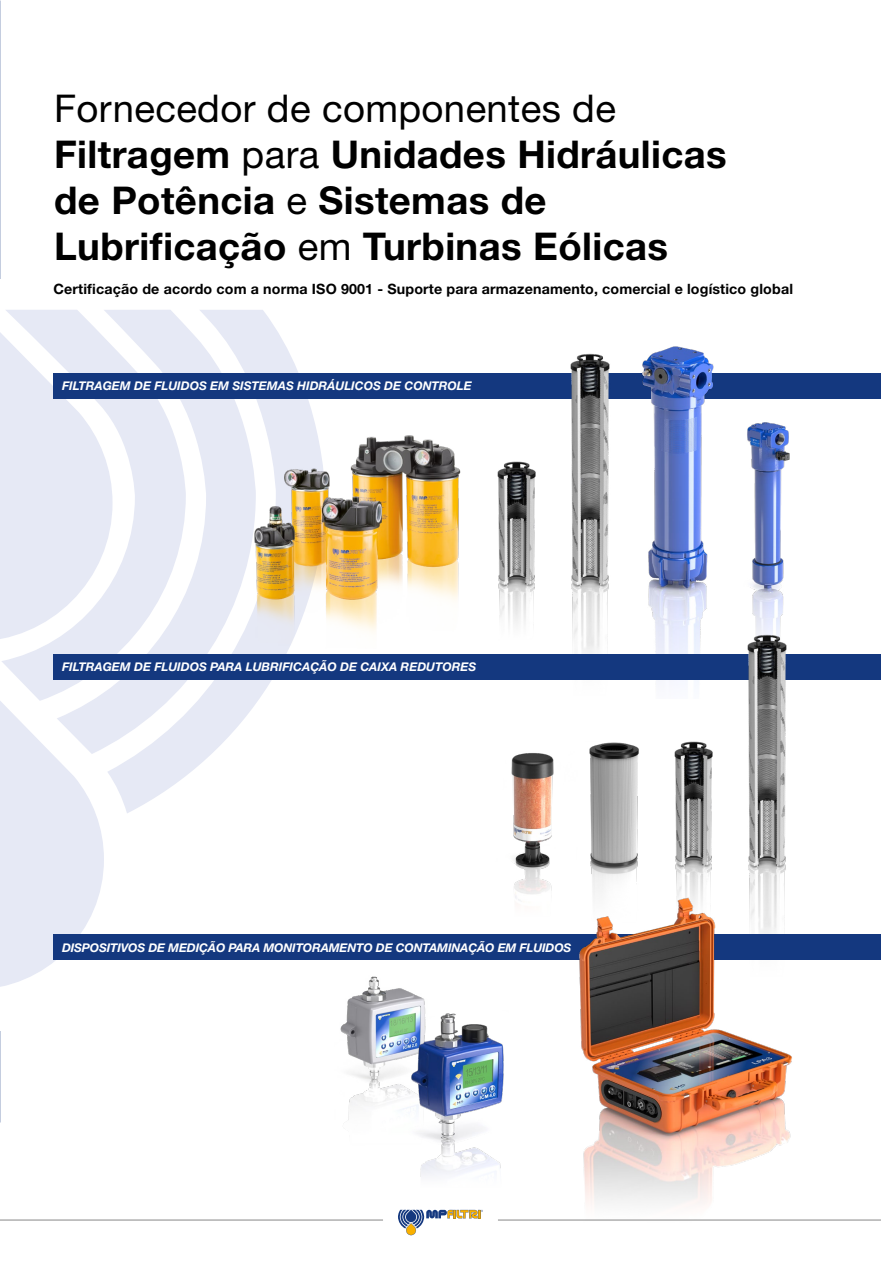
<style>
.page{position:relative;width:881px;height:1263px;background:#fff}
.page>*{position:absolute;margin:0;border:0;box-sizing:border-box;transform-origin:0 0}
.t1{font:700 38.25px/45.9px "Helvetica Neue LT Std";letter-spacing:.01em;color:#000}
.t2{font:700 14.25px "Helvetica Neue LT Std";letter-spacing:.01em;color:#000}
.t3{font:italic 700 12px "Helvetica Neue LT Std";color:#fff}
.s1{font-weight:400}
</style>
<div class="page">
<img style="left:0;top:203px;width:1px;height:851px">
<div style="left:0;top:280px;width:438px;height:751px;background:#fff"></div>
<svg style="left:0;top:701px;width:104px;height:286px"></svg>
<svg style="left:57px;top:701px;width:50px;height:53px;fill:#e6e9f5"></svg>
<svg style="left:2px;top:642px;width:105px;height:59px;fill:#e6e9f5"></svg>
<svg style="left:107px;top:310px;width:218px;height:503px;fill:#e6e9f5"></svg>
<svg style="left:0;top:310px;width:113px;height:332px"></svg>
<div style="left:54px;top:373px;width:826px;height:26px;background:#14387f"></div>
<img style="left:628px;top:346px;width:93px;height:334px">
<img style="left:563px;top:353px;width:51px;height:327px">
<img style="left:497px;top:461px;width:39px;height:164px">
<img style="left:747px;top:422px;width:43px;height:210px">
<img style="left:249px;top:431px;width:212px;height:218px">
<div style="left:54px;top:654px;width:826px;height:25px;background:#14387f"></div>
<img style="left:740px;top:632px;width:51px;height:261px">
<img style="left:674px;top:741px;width:39px;height:152px">
<img style="left:589px;top:742px;width:50px;height:151px">
<div style="left:54px;top:935px;width:826px;height:25px;background:#14387f"></div>
<img style="left:340px;top:976px;width:86px;height:144px">
<img style="left:408px;top:1011px;width:96px;height:166px">
<img style="left:571px;top:893px;width:228px;height:327px">
<svg style="left:398px;top:1209px;width:85px;height:26px"></svg>
<hr style="left:0;top:1220px;width:383px;height:1px;background:#878787">
<hr style="left:497px;top:1220px;width:383px;height:1px;background:#878787">
<img style="left:511px;top:753px;width:66px;height:165px">
<h1 class="t1" style="left:54px;top:85px;width:674px"><span class="s1">Fornecedor de componentes de<br></span>Filtragem <span class="s1">para</span> Unidades Hidráulicas de Potência <span class="s1">e</span> Sistemas de<br>Lubrificação <span class="s1">em</span> Turbinas Eólicas</h1>
<p class="t2" style="left:54px;top:280px;width:740px">Certificação de acordo com a norma ISO 9001 - Suporte para armazenamento, comercial e logístico global</p>
<p class="t3" style="left:62px;top:379px;width:411px">FILTRAGEM DE FLUIDOS EM SISTEMAS HIDRÁULICOS DE CONTROLE</p>
<p class="t3" style="left:62px;top:659px;width:415px">FILTRAGEM DE FLUIDOS PARA LUBRIFICAÇÃO DE CAIXA REDUTORES</p>
<p class="t3" style="left:62px;top:940px;width:510px">DISPOSITIVOS DE MEDIÇÃO PARA MONITORAMENTO DE CONTAMINAÇÃO EM FLUIDOS</p>
</div>
